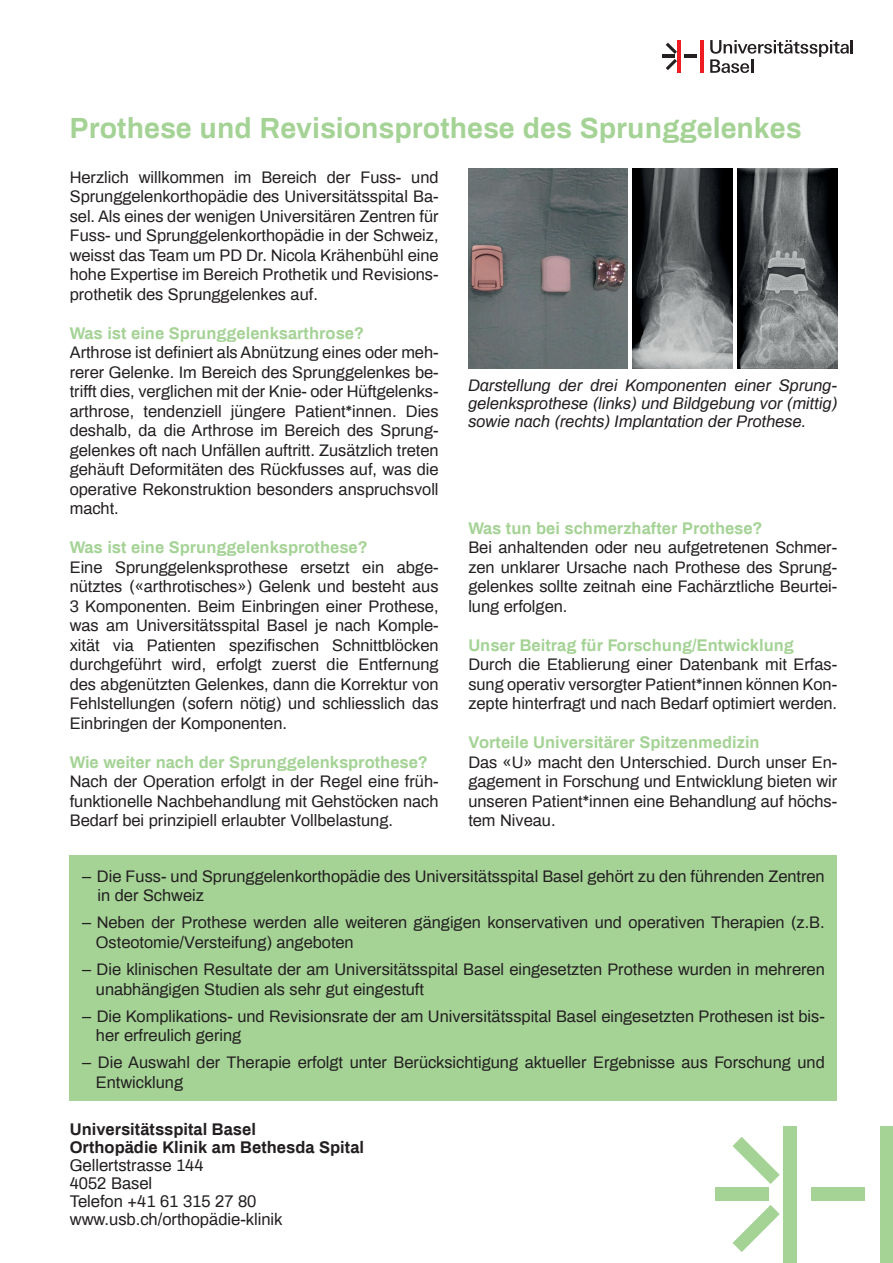
<style>
.page{position:relative;width:893px;height:1263px;background:#fff}
.page>*{position:absolute;margin:0;border:0;box-sizing:border-box;transform-origin:0 0}
.t1{font:700 28.5px "Archivo";color:#a5d396}
.t2{font:700 16.5px "Archivo";color:#a5d396}
.t3{font:16.5px/18px "Archivo";color:#231f20}
.t4{font:700 16.5px/18px "Archivo";color:#231f20}
.t5{font:16.35px/19.5px "Archivo";color:#231f20;text-align:justify}
.t6{font:italic 16.35px/18px "Archivo";color:#231f20;text-align:justify}
</style>
<div class="page">
<div style="left:784px;top:1126px;width:13px;height:137px;background:#a5d396"></div>
<div style="left:880px;top:1126px;width:13px;height:137px;background:#a5d396"></div>
<div style="left:811px;top:1188px;width:54px;height:13px;background:#a5d396"></div>
<div style="left:715px;top:1188px;width:54px;height:13px;background:#a5d396"></div>
<svg style="left:732px;top:1137px;width:48px;height:47px"></svg>
<svg style="left:732px;top:1205px;width:48px;height:47px"></svg>
<div style="left:70px;top:855px;width:767px;height:246px;background:#a5d396"></div>
<img style="left:737px;top:168px;width:100px;height:200px">
<img style="left:632px;top:168px;width:100px;height:200px">
<img style="left:468px;top:168px;width:159px;height:200px">
<hr style="left:678px;top:40px;width:3px;height:33px;background:#ee1d23">
<hr style="left:701px;top:40px;width:3px;height:33px;background:#ee1d23">
<svg style="left:685px;top:55px;width:12px;height:3px"></svg>
<svg style="left:662px;top:43px;width:15px;height:27px"></svg>
<svg style="left:710px;top:40px;width:143px;height:33px"></svg>
<h1 class="t1" style="left:70px;top:107px;width:733px">Prothese und Revisionsprothese des Sprunggelenkes</h1>
<p class="t5" style="left:70px;top:166px;width:370px">Herzlich willkommen im Bereich der Fuss- und Sprunggelenkorthopädie des Universitätsspital Ba&shy;sel. Als eines der wenigen Universitären Zentren für Fuss- und Sprunggelenkorthopädie in der Schweiz, weisst das Team um PD Dr. Nicola Krähenbühl eine hohe Expertise im Bereich Prothetik und Revisions&shy;prothetik des Sprunggelenkes auf.</p>
<p class="t2" style="left:70px;top:321px;width:296px">Was ist eine Sprunggelenksarthrose?</p>
<p class="t5" style="left:70px;top:342px;width:370px">Arthrose ist definiert als Abnützung eines oder meh&shy;rerer Gelenke. Im Bereich des Sprunggelenkes be&shy;trifft dies, verglichen mit der Knie- oder Hüftgelenks&shy;arthrose, tendenziell jüngere Patient*innen. Dies deshalb, da die Arthrose im Bereich des Sprung&shy;gelenkes oft nach Unfällen auftritt. Zusätzlich treten gehäuft Deformitäten des Rückfusses auf, was die operative Rekonstruktion besonders anspruchsvoll macht.</p>
<p class="t2" style="left:70px;top:535px;width:300px">Was ist eine Sprunggelenksprothese?</p>
<p class="t5" style="left:70px;top:556px;width:370px">Eine Sprunggelenksprothese ersetzt ein abge&shy;nütztes («arthrotisches») Gelenk und besteht aus 3 Komponenten. Beim Einbringen einer Prothese, was am Universitätsspital Basel je nach Komple&shy;xität via Patienten spezifischen Schnittblöcken durchgeführt wird, erfolgt zuerst die Entfernung des abgenützten Gelenkes, dann die Korrektur von Fehlstellungen (sofern nötig) und schliesslich das Einbringen der Komponenten.</p>
<p class="t2" style="left:70px;top:750px;width:360px">Wie weiter nach der Sprunggelenksprothese?</p>
<p class="t5" style="left:70px;top:771px;width:370px">Nach der Operation erfolgt in der Regel eine früh&shy;funktionelle Nachbehandlung mit Gehstöcken nach Bedarf bei prinzipiell erlaubter Vollbelastung.</p>
<p class="t6" style="left:468px;top:375px;width:370px">Darstellung der drei Komponenten einer Sprung&shy;gelenksprothese (links) und Bildgebung vor (mittig) sowie nach (rechts) Implantation der Prothese.</p>
<p class="t2" style="left:468px;top:516px;width:296px">Was tun bei schmerzhafter Prothese?</p>
<p class="t5" style="left:468px;top:537px;width:370px">Bei anhaltenden oder neu aufgetretenen Schmer&shy;zen unklarer Ursache nach Prothese des Sprung&shy;gelenkes sollte zeitnah eine Fachärztliche Beurtei&shy;lung erfolgen.</p>
<p class="t2" style="left:468px;top:633px;width:327px">Unser Beitrag für Forschung/Entwicklung</p>
<p class="t5" style="left:468px;top:654px;width:370px">Durch die Etablierung einer Datenbank mit Erfas&shy;sung operativ versorgter Patient*innen können Kon&shy;zepte hinterfragt und nach Bedarf optimiert werden.</p>
<p class="t2" style="left:468px;top:730px;width:293px">Vorteile Universitärer Spitzenmedizin</p>
<p class="t5" style="left:468px;top:751px;width:370px">Das «U» macht den Unterschied. Durch unser En&shy;gagement in Forschung und Entwicklung bieten wir unseren Patient*innen eine Behandlung auf höchs&shy;tem Niveau.</p>
<p class="t5" style="left:98px;top:865px;width:729px;text-indent:-15px">– Die Fuss- und Sprunggelenkorthopädie des Universitätsspital Basel gehört zu den führenden Zentren in der Schweiz</p>
<p class="t5" style="left:96px;top:912px;width:730px;text-indent:-14px">– Neben der Prothese werden alle weiteren gängigen konservativen und operativen Therapien (z.B.<br>Osteotomie/Versteifung) angeboten</p>
<p class="t5" style="left:96px;top:958px;width:730px;text-indent:-14px">– Die klinischen Resultate der am Universitätsspital Basel eingesetzten Prothese wurden in mehreren unabhängigen Studien als sehr gut eingestuft</p>
<p class="t5" style="left:96px;top:1005px;width:730px;text-indent:-14px">– Die Komplikations- und Revisionsrate der am Universitätsspital Basel eingesetzten Prothesen ist bis&shy;her erfreulich gering</p>
<p class="t5" style="left:96px;top:1052px;width:730px;text-indent:-14px">– Die Auswahl der Therapie erfolgt unter Berücksichtigung aktueller Ergebnisse aus Forschung und<br>Entwicklung</p>
<p class="t4" style="left:70px;top:1120px;width:296px">Universitätsspital Basel<br>Orthopädie Klinik am Bethesda Spital</p>
<p class="t3" style="left:70px;top:1155px;width:214px">Gellertstrasse 144<br>4052 Basel<br>Telefon +41 61 315 27 80 www.usb.ch/orthopädie-klinik</p>
</div>
